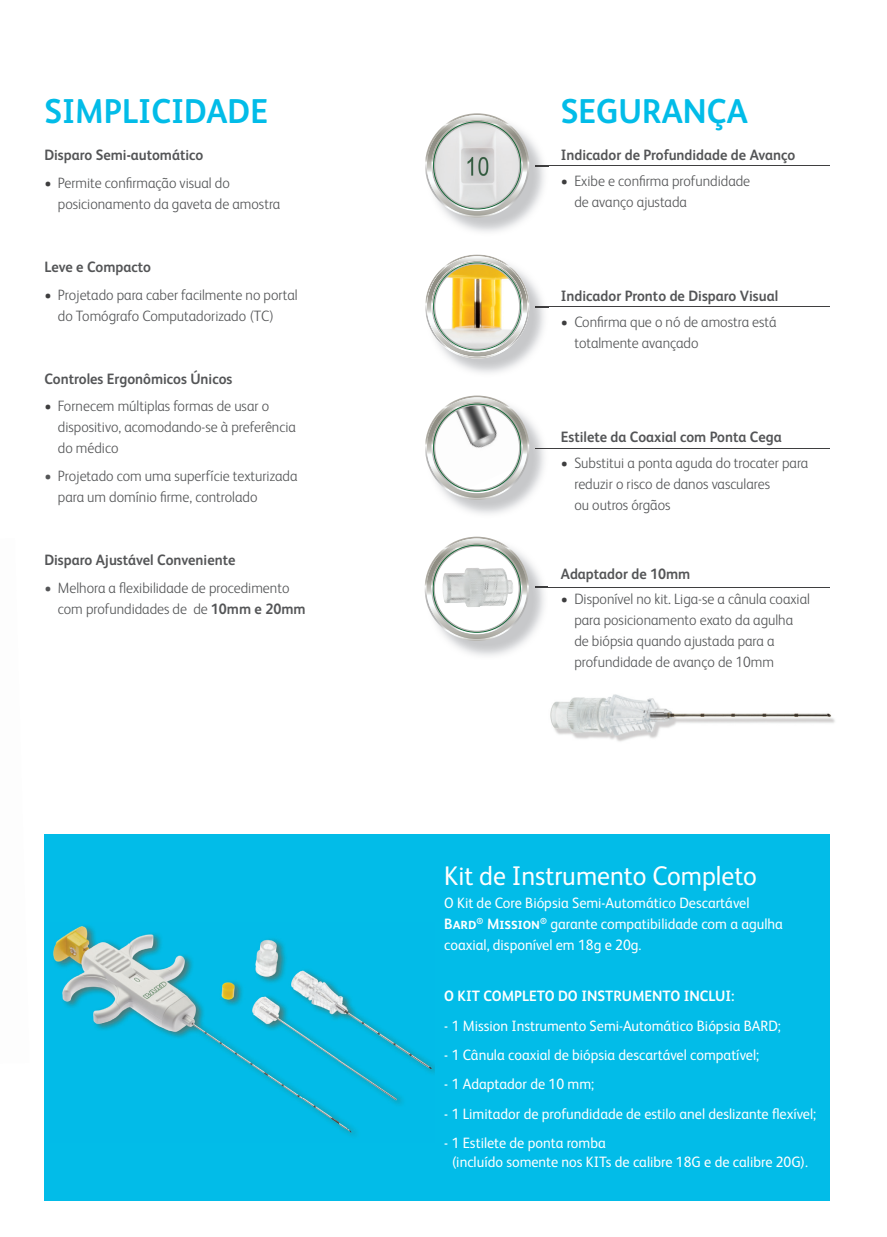
<style>
.page{position:relative;width:887px;height:1237px;background:#fff}
.page>*{position:absolute;margin:0;border:0;box-sizing:border-box;transform-origin:0 0}
.t1{font:700 34.5px "FS Albert Pro";color:#02bce8;scale:.95 1}
.t2{font:27px "FS Albert Pro";color:#fff;scale:.95 1}
.t3{font:300 15px/21px "FS Albert Pro";color:#545557;scale:.95 1}
.t4{font:15px/21px "FS Albert Pro";color:#fff;scale:.95 1}
.t5{font:700 15px "FS Albert Pro";color:#545557;scale:.95 1}
.t6{font:700 15px "FS Albert Pro";color:#fff;scale:.95 1}
.s1{color:#3e3e3f}
.s2{font-weight:700}
</style>
<div class="page">
<div style="left:45px;top:834px;width:784px;height:367px;background:#02bce8"></div>
<img style="left:53px;top:925px;width:381px;height:211px">
<img style="left:425px;top:396px;width:104px;height:104px">
<img style="left:426px;top:397px;width:101px;height:101px">
<svg style="left:433px;top:404px;width:88px;height:88px"></svg>
<img style="left:434px;top:405px;width:85px;height:85px;border-radius:50%">
<img style="left:450px;top:279px;width:98px;height:94px">
<img style="left:425px;top:254px;width:104px;height:105px">
<img style="left:426px;top:256px;width:101px;height:101px">
<svg style="left:433px;top:262px;width:88px;height:89px"></svg>
<img style="left:434px;top:264px;width:85px;height:85px;border-radius:50%">
<img style="left:449px;top:138px;width:99px;height:94px">
<img style="left:425px;top:113px;width:104px;height:104px">
<img style="left:426px;top:115px;width:101px;height:101px">
<svg style="left:433px;top:121px;width:88px;height:88px"></svg>
<img style="left:434px;top:123px;width:85px;height:85px;border-radius:50%">
<img style="left:449px;top:560px;width:98px;height:96px">
<img style="left:424px;top:537px;width:104px;height:104px">
<img style="left:426px;top:539px;width:101px;height:100px">
<svg style="left:432px;top:545px;width:88px;height:88px"></svg>
<div style="left:434px;top:546px;width:85px;height:85px;background:#fff;border-radius:50%"></div>
<img style="left:442px;top:568px;width:71px;height:39px">
<img style="left:550px;top:694px;width:285px;height:48px">
<hr style="left:548px;top:165px;width:281px;height:1px;background:#3f3f40">
<svg style="left:535px;top:165px;width:13px;height:1px"></svg>
<hr style="left:548px;top:306px;width:281px;height:1px;background:#3f3f40">
<svg style="left:535px;top:306px;width:13px;height:1px"></svg>
<hr style="left:548px;top:448px;width:281px;height:1px;background:#3f3f40">
<svg style="left:535px;top:448px;width:13px;height:1px"></svg>
<hr style="left:547px;top:587px;width:282px;height:1px;background:#3f3f40">
<svg style="left:535px;top:587px;width:12px;height:1px"></svg>
<h1 class="t1" style="left:44px;top:98px;width:237px">SIMPLICIDADE</h1>
<p class="t5" style="left:44px;top:149px;width:169px">Disparo Semi-automático</p>
<p class="t3" style="left:58px;top:174px;width:235px;text-indent:-14px"><span class="s1">•</span> Permite confirmação visual do posicionamento da gaveta de amostra</p>
<p class="t5" style="left:44px;top:261px;width:114px">Leve e Compacto</p>
<p class="t3" style="left:58px;top:285px;width:254px;text-indent:-14px"><span class="s1">•</span> Projetado para caber facilmente no portal do Tomógrafo Computadorizado (TC)</p>
<p class="t5" style="left:44px;top:373px;width:199px">Controles Ergonômicos Únicos</p>
<p class="t3" style="left:58px;top:397px;width:252px;text-indent:-14px"><span class="s1">•</span> Fornecem múltiplas formas de usar o dispositivo, acomodando-se à preferência do médico</p>
<p class="t3" style="left:58px;top:467px;width:253px;text-indent:-14px">• Projetado com uma superfície texturizada para um domínio firme, controlado</p>
<p class="t5" style="left:44px;top:554px;width:202px">Disparo Ajustável Conveniente</p>
<p class="t3" style="left:58px;top:579px;width:262px;text-indent:-14px">• Melhora a flexibilidade de procedimento com profundidades de de <span class="s2">10mm e 20mm</span></p>
<h1 class="t1" style="left:560px;top:98px;width:195px">SEGURANÇA</h1>
<p class="t5" style="left:560px;top:149px;width:248px">Indicador de Profundidade de Avanço</p>
<p class="t3" style="left:574px;top:171px;width:186px;text-indent:-14px"><span class="s1">•</span> Exibe e confirma profundidade de avanço ajustada</p>
<p class="t5" style="left:560px;top:290px;width:230px">Indicador Pronto de Disparo Visual</p>
<p class="t3" style="left:574px;top:312px;width:214px;text-indent:-14px"><span class="s1">•</span> Confirma que o nó de amostra está totalmente avançado</p>
<p class="t5" style="left:560px;top:431px;width:234px">Estilete da Coaxial com Ponta Cega</p>
<p class="t3" style="left:574px;top:453px;width:248px;text-indent:-14px"><span class="s1">•</span> Substitui a ponta aguda do trocater para reduzir o risco de danos vasculares<br>ou outros órgãos</p>
<p class="t5" style="left:560px;top:568px;width:138px">Adaptador de 10mm</p>
<p class="t3" style="left:574px;top:590px;width:249px;text-indent:-14px"><span class="s1">•</span> Disponível no kit. Liga-se a cânula coaxial para posicionamento exato da agulha de biópsia quando ajustada para a profundidade de avanço de 10mm</p>
<h2 class="t2" style="left:444px;top:866px;width:331px">Kit de Instrumento Completo</h2>
<p class="t4" style="left:444px;top:893px;width:358px">O Kit de Core Biópsia Semi-Automático Descartável<br><span class="s2">BARD</span><sup>®</sup> <span class="s2">MISSION</span><sup>®</sup> garante compatibilidade com a agulha coaxial, disponível em 18g e 20g.</p>
<p class="t6" style="left:444px;top:991px;width:307px">O KIT COMPLETO DO INSTRUMENTO INCLUI:</p>
<p class="t4" style="left:444px;top:1016px;width:356px">- 1 Mission Instrumento Semi-Automático Biópsia BARD;</p>
<p class="t4" style="left:444px;top:1046px;width:333px">- 1 Cânula coaxial de biópsia descartável compatível;</p>
<p class="t4" style="left:444px;top:1075px;width:159px">- 1 Adaptador de 10 mm;</p>
<p class="t4" style="left:444px;top:1104px;width:393px">- 1 Limitador de profundidade de estilo anel deslizante flexível;</p>
<p class="t4" style="left:451px;top:1134px;width:376px;line-height:19.5px;text-indent:-7px">- 1 Estilete de ponta romba<br>(incluído somente nos KITs de calibre 18G e de calibre 20G).</p>
</div>
